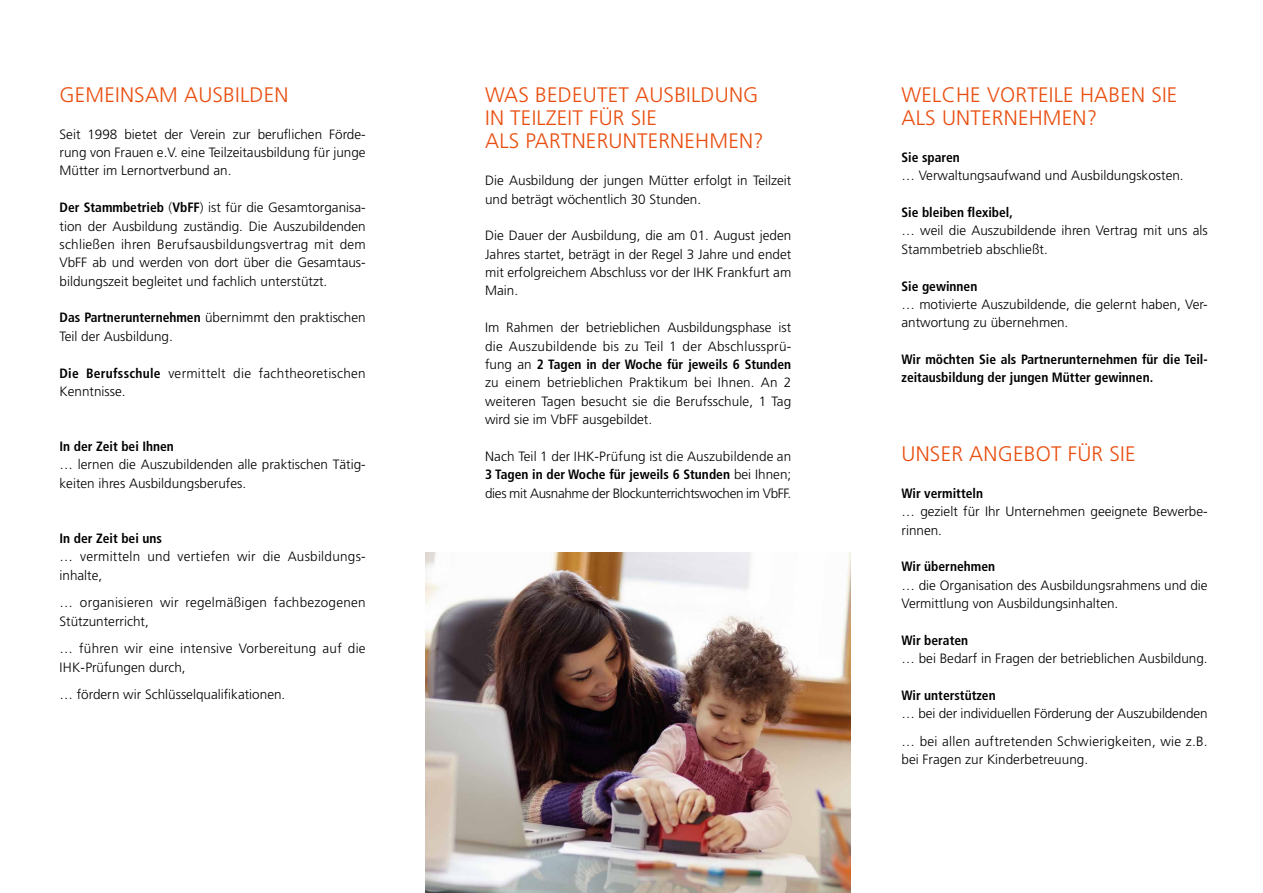
<style>
.page{position:relative;width:1263px;height:893px;background:#fff}
.page>*{position:absolute;margin:0;border:0;box-sizing:border-box;transform-origin:0 0}
.t1{font:300 21px/23.2px "Frutiger";letter-spacing:.01em;color:#e94e0f}
.t2{font:300 13.5px/18.3px "Frutiger";color:#000}
.t3{font:300 13.5px/18.3px "Frutiger";letter-spacing:.02em;color:#000}
.t4{font:700 condensed 13.5px/18.3px "Frutiger";color:#000}
.s1{font-weight:700;font-stretch:condensed}
</style>
<div class="page">
<img style="left:425px;top:553px;width:425px;height:340px">
<h1 class="t1" style="left:60px;top:83px;width:230px">GEMEINSAM AUSBILDEN</h1>
<p class="t2" style="left:60px;top:125px;width:308px;text-align:justify">Seit 1998 bietet der Verein zur beruflichen Förde&shy;rung von Frauen e.V. eine Teilzeitausbildung für junge Mütter im Lernortverbund an.</p>
<p class="t2" style="left:60px;top:198px;width:308px;text-align:justify"><span class="s1">Der Stammbetrieb</span> (<span class="s1">VbFF</span>) ist für die Gesamtorganisa&shy;tion der Ausbildung zuständig. Die Auszubildenden schließen ihren Berufsausbildungsvertrag mit dem VbFF ab und werden von dort über die Gesamtaus&shy;bildungszeit begleitet und fachlich unterstützt.</p>
<p class="t2" style="left:60px;top:309px;width:308px"><span class="s1">Das Partnerunternehmen</span> übernimmt den praktischen<br>Teil der Ausbildung.</p>
<p class="t3" style="left:60px;top:364px;width:308px"><span class="s1">Die Berufsschule</span> vermittelt die fachtheoretischen<br>Kenntnisse.</p>
<p class="t4" style="left:60px;top:437px;width:116px">In der Zeit bei Ihnen</p>
<p class="t2" style="left:60px;top:456px;width:308px">… lernen die Auszubildenden alle praktischen Tätig&shy;keiten ihres Ausbildungsberufes.</p>
<p class="t4" style="left:60px;top:529px;width:104px">In der Zeit bei uns</p>
<p class="t3" style="left:60px;top:547px;width:308px">… vermitteln und vertiefen wir die Ausbildungs&shy;inhalte,</p>
<p class="t3" style="left:60px;top:593px;width:308px">… organisieren wir regelmäßigen fachbezogenen<br>Stützunterricht,</p>
<p class="t3" style="left:60px;top:639px;width:308px">… führen wir eine intensive Vorbereitung auf die<br>IHK-Prüfungen durch,</p>
<p class="t2" style="left:60px;top:685px;width:227px">… fördern wir Schlüsselqualifikationen.</p>
<h1 class="t1" style="left:485px;top:83px;width:280px">WAS BEDEUTET AUSBILDUNG<br>IN TEILZEIT FÜR SIE<br>ALS PARTNERUNTERNEHMEN?</h1>
<p class="t2" style="left:485px;top:171px;width:308px">Die Ausbildung der jungen Mütter erfolgt in Teilzeit und beträgt wöchentlich 30 Stunden.</p>
<p class="t2" style="left:485px;top:226px;width:308px;text-align:justify">Die Dauer der Ausbildung, die am 01. August jeden Jahres startet, beträgt in der Regel 3 Jahre und endet mit erfolgreichem Abschluss vor der IHK Frankfurt am Main.</p>
<p class="t2" style="left:485px;top:318px;width:308px;text-align:justify">Im Rahmen der betrieblichen Ausbildungsphase ist die Auszubildende bis zu Teil 1 der Abschlussprü&shy;fung an <span class="s1">2 Tagen in der Woche für jeweils 6 Stunden </span>zu einem betrieblichen Praktikum bei Ihnen. An 2 weiteren Tagen besucht sie die Berufsschule, 1 Tag wird sie im VbFF ausgebildet.</p>
<p class="t2" style="left:485px;top:447px;width:308px;text-align:justify">Nach Teil 1 der IHK-Prüfung ist die Auszubildende an <span class="s1">3 Tagen in der Woche für jeweils 6 Stunden</span> bei Ihnen; dies mit Ausnahme der Blockunterrichtswochen im VbFF.</p>
<h1 class="t1" style="left:901px;top:83px;width:277px">WELCHE VORTEILE HABEN SIE<br>ALS UNTERNEHMEN?</h1>
<p class="t4" style="left:901px;top:148px;width:60px">Sie sparen</p>
<p class="t2" style="left:901px;top:166px;width:284px">… Verwaltungsaufwand und Ausbildungskosten.</p>
<p class="t4" style="left:901px;top:203px;width:113px">Sie bleiben flexibel,</p>
<p class="t2" style="left:901px;top:222px;width:308px">… weil die Auszubildende ihren Vertrag mit uns als<br>Stammbetrieb abschließt.</p>
<p class="t4" style="left:901px;top:277px;width:77px">Sie gewinnen</p>
<p class="t2" style="left:901px;top:295px;width:308px">… motivierte Auszubildende, die gelernt haben, Ver&shy;antwortung zu übernehmen.</p>
<p class="t4" style="left:901px;top:350px;width:308px">Wir möchten Sie als Partnerunternehmen für die Teil&shy;zeitausbildung der jungen Mütter gewinnen.</p>
<h1 class="t1" style="left:901px;top:442px;width:236px">UNSER ANGEBOT FÜR SIE</h1>
<p class="t4" style="left:901px;top:484px;width:83px">Wir vermitteln</p>
<p class="t2" style="left:901px;top:502px;width:308px">… gezielt für Ihr Unternehmen geeignete Bewerbe&shy;rinnen.</p>
<p class="t4" style="left:901px;top:558px;width:95px">Wir übernehmen</p>
<p class="t2" style="left:901px;top:576px;width:308px">… die Organisation des Ausbildungsrahmens und die<br>Vermittlung von Ausbildungsinhalten.</p>
<p class="t4" style="left:901px;top:631px;width:68px">Wir beraten</p>
<p class="t2" style="left:901px;top:649px;width:308px">… bei Bedarf in Fragen der betrieblichen Ausbildung.</p>
<p class="t4" style="left:901px;top:686px;width:96px">Wir unterstützen</p>
<p class="t2" style="left:901px;top:700px;width:308px;line-height:27.6px">… bei der individuellen Förderung der Auszubildenden … bei allen auftretenden Schwierigkeiten, wie z.B.</p>
<p class="t2" style="left:901px;top:750px;width:188px">bei Fragen zur Kinderbetreuung.</p>
</div>
